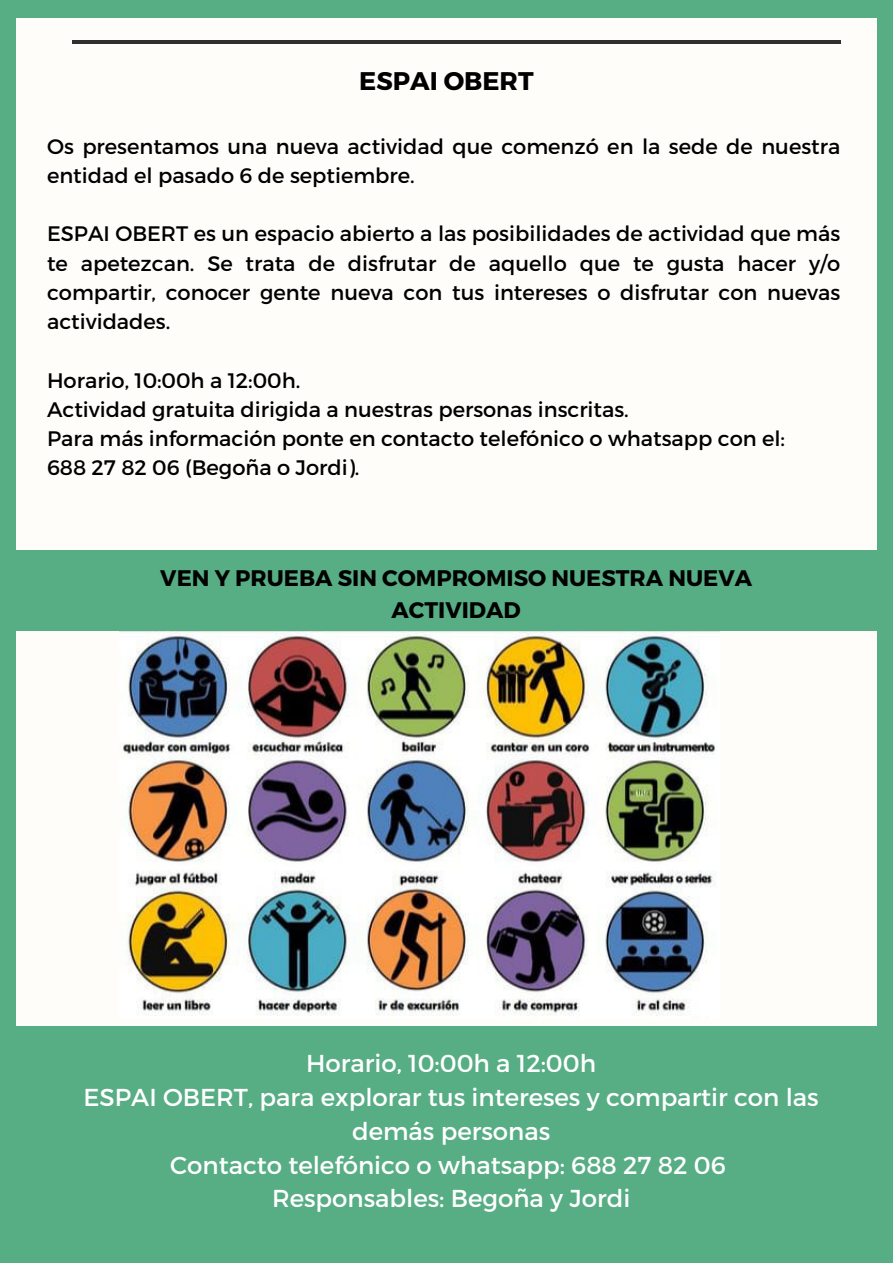
<style>
.page{position:relative;width:893px;height:1264px;background:#fff}
.page>*{position:absolute;margin:0;border:0;box-sizing:border-box;transform-origin:0 0}
.t1{font:700 25.5px "Montserrat";color:#000}
.t2{font:24.45px/33.8px "Montserrat";color:#fff;text-align:center}
.t3{font:700 22.5px/31.5px "Montserrat";color:#000;text-align:center}
.t4{font:21px/29.2px "Montserrat";color:#000}
</style>
<div class="page">
<div style="left:0;top:0;width:892px;height:1262px;background:#57ad84"></div>
<div style="left:17px;top:18px;width:859px;height:1226px;background:#fffdfa"></div>
<hr style="left:72px;top:40px;width:768px;height:4px;background:#303030">
<img style="left:120px;top:631px;width:599px;height:385px">
<div style="left:15px;top:550px;width:877px;height:81px;background:#57ad84"></div>
<div style="left:5px;top:1026px;width:877px;height:236px;background:#57ad84"></div>
<p class="t1" style="left:359px;top:64px;width:176px">ESPAI OBERT</p>
<p class="t4" style="left:47px;top:131px;width:794px">Os presentamos una nueva actividad que comenzó en la sede de nuestra entidad el pasado 6 de septiembre.</p>
<p class="t4" style="left:47px;top:218px;width:794px;text-align:justify">ESPAI OBERT es un espacio abierto a las posibilidades de actividad que más te apetezcan. Se trata de disfrutar de aquello que te gusta hacer y/o compartir, conocer gente nueva con tus intereses o disfrutar con nuevas actividades.</p>
<p class="t4" style="left:47px;top:364px;width:255px">Horario, 10:00h a 12:00h.</p>
<p class="t4" style="left:47px;top:394px;width:583px">Actividad gratuita dirigida a nuestras personas inscritas.</p>
<p class="t4" style="left:47px;top:423px;width:739px">Para más información ponte en contacto telefónico o whatsapp con el:</p>
<p class="t4" style="left:47px;top:452px;width:314px">688 27 82 06 (Begoña o Jordi).</p>
<p class="t3" style="left:160px;top:561px;width:593px">VEN Y PRUEBA SIN COMPROMISO NUESTRA NUEVA<br>ACTIVIDAD</p>
<p class="t2" style="left:306px;top:1045px;width:291px">Horario, 10:00h a 12:00h</p>
<p class="t2" style="left:84px;top:1079px;width:736px">ESPAI OBERT, para explorar tus intereses y compartir con las demás personas</p>
<p class="t2" style="left:170px;top:1146px;width:557px">Contacto telefónico o whatsapp: 688 27 82 06</p>
<p class="t2" style="left:272px;top:1180px;width:360px">Responsables: Begoña y Jordi</p>
</div>
